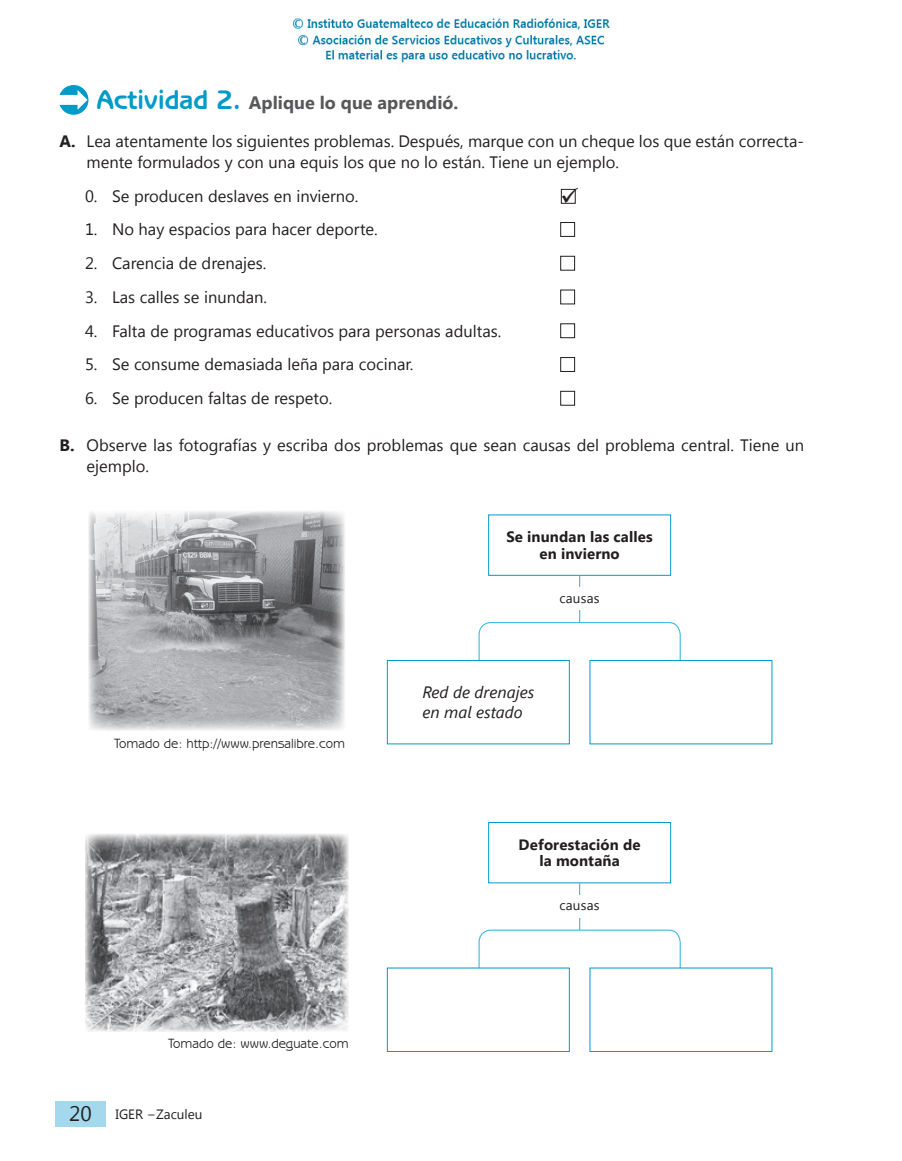
<style>
.page{position:relative;width:902px;height:1161px;background:#fff}
.page>*{position:absolute;margin:0;border:0;box-sizing:border-box;transform-origin:0 0}
.t1{font:700 18px "Segoe UI";color:#57585a}
.t2{font:16.5px/21px "Segoe UI";color:#231f20}
.t3{font:italic 16.5px/19.8px "Segoe UI";color:#231f20}
.t4{font:700 15px/16.5px "Segoe UI";letter-spacing:.01em;color:#231f20;text-align:center}
.t5{font:13.5px "Benguiat Gothic IT Cby BT";color:#231f20}
.t6{font:13.5px "Segoe UI";letter-spacing:.01em;color:#231f20}
.s1{font-family:"Benguiat Gothic IT Cby BT";font-size:27px;color:#009bc8}
.s2{font-weight:700}
.s3{font-size:21px}
</style>
<div class="page">
<div style="left:55px;top:1101px;width:50px;height:25px;background:#a4d8ec"></div>
<svg style="left:60px;top:85px;width:28px;height:30px"></svg>
<div style="left:561px;top:189px;width:14px;height:15px;border:1px solid #231f20"></div>
<div style="left:560px;top:222px;width:15px;height:15px;border:1px solid #231f20"></div>
<div style="left:560px;top:256px;width:15px;height:15px;border:1px solid #231f20"></div>
<div style="left:560px;top:290px;width:15px;height:14px;border:1px solid #231f20"></div>
<div style="left:560px;top:323px;width:15px;height:15px;border:1px solid #231f20"></div>
<div style="left:560px;top:357px;width:15px;height:15px;border:1px solid #231f20"></div>
<div style="left:560px;top:391px;width:15px;height:15px;border:1px solid #231f20"></div>
<img style="left:85px;top:834px;width:263px;height:197px">
<img style="left:89px;top:511px;width:256px;height:220px">
<svg style="left:478px;top:621px;width:203px;height:72px"></svg>
<div style="left:488px;top:514px;width:183px;height:62px;border:1px solid #009bc8"></div>
<div style="left:387px;top:660px;width:182px;height:84px;background:#fff;border:1px solid #009bc8"></div>
<div style="left:589px;top:660px;width:183px;height:84px;background:#fff;border:1px solid #009bc8"></div>
<hr style="left:579px;top:576px;width:1px;height:46px;background:#42b9db">
<div style="left:545px;top:588px;width:68px;height:22px;background:#fff"></div>
<svg style="left:478px;top:929px;width:203px;height:71px"></svg>
<div style="left:488px;top:822px;width:183px;height:61px;border:1px solid #009bc8"></div>
<div style="left:387px;top:967px;width:182px;height:85px;background:#fff;border:1px solid #009bc8"></div>
<div style="left:589px;top:967px;width:183px;height:85px;background:#fff;border:1px solid #009bc8"></div>
<hr style="left:579px;top:883px;width:1px;height:47px;background:#42b9db">
<div style="left:545px;top:895px;width:68px;height:23px;background:#fff"></div>
<img style="left:292px;top:18px;width:318px;height:45px">
<svg style="left:562px;top:188px;width:14px;height:15px"></svg>
<p class="t1" style="left:97px;top:90px;width:363px"><span class="s1">Actividad 2.</span> Aplique lo que aprendió.</p>
<p class="t2" style="left:87px;top:130px;width:719px;text-indent:-27px"><span class="s2">A.</span> Lea atentamente los siguientes problemas. Después, marque con un cheque los que están correcta&shy;mente formulados y con una equis los que no lo están. Tiene un ejemplo.</p>
<p class="t2" style="left:85px;top:184px;width:275px">0. Se producen deslaves en invierno.</p>
<p class="t2" style="left:85px;top:218px;width:294px">1. No hay espacios para hacer deporte.</p>
<p class="t2" style="left:85px;top:252px;width:183px">2. Carencia de drenajes.</p>
<p class="t2" style="left:85px;top:286px;width:184px">3. Las calles se inundan.</p>
<p class="t2" style="left:85px;top:319px;width:417px">4. Falta de programas educativos para personas adultas.</p>
<p class="t2" style="left:85px;top:353px;width:330px">5. Se consume demasiada leña para cocinar.</p>
<p class="t2" style="left:85px;top:387px;width:249px">6. Se producen faltas de respeto.</p>
<p class="t2" style="left:87px;top:433px;width:719px;text-indent:-27px"><span class="s2">B.</span> Observe las fotografías y escriba dos problemas que sean causas del problema central. Tiene un ejemplo.</p>
<p class="t4" style="left:506px;top:528px;width:148px">Se inundan las calles en invierno</p>
<p class="t6" style="left:559px;top:588px;width:41px">causas</p>
<p class="t5" style="left:114px;top:735px;width:232px">Tomado de: http://www.prensalibre.com</p>
<p class="t5" style="left:168px;top:1035px;width:182px">Tomado de: www.deguate.com</p>
<p class="t6" style="left:69px;top:1104px;width:135px"><span class="s3">20</span> IGER −Zaculeu</p>
<p class="t3" style="left:422px;top:682px;width:113px">Red de drenajes en mal estado</p>
<p class="t4" style="left:518px;top:835px;width:123px">Deforestación de la montaña</p>
<p class="t6" style="left:559px;top:896px;width:41px">causas</p>
</div>
